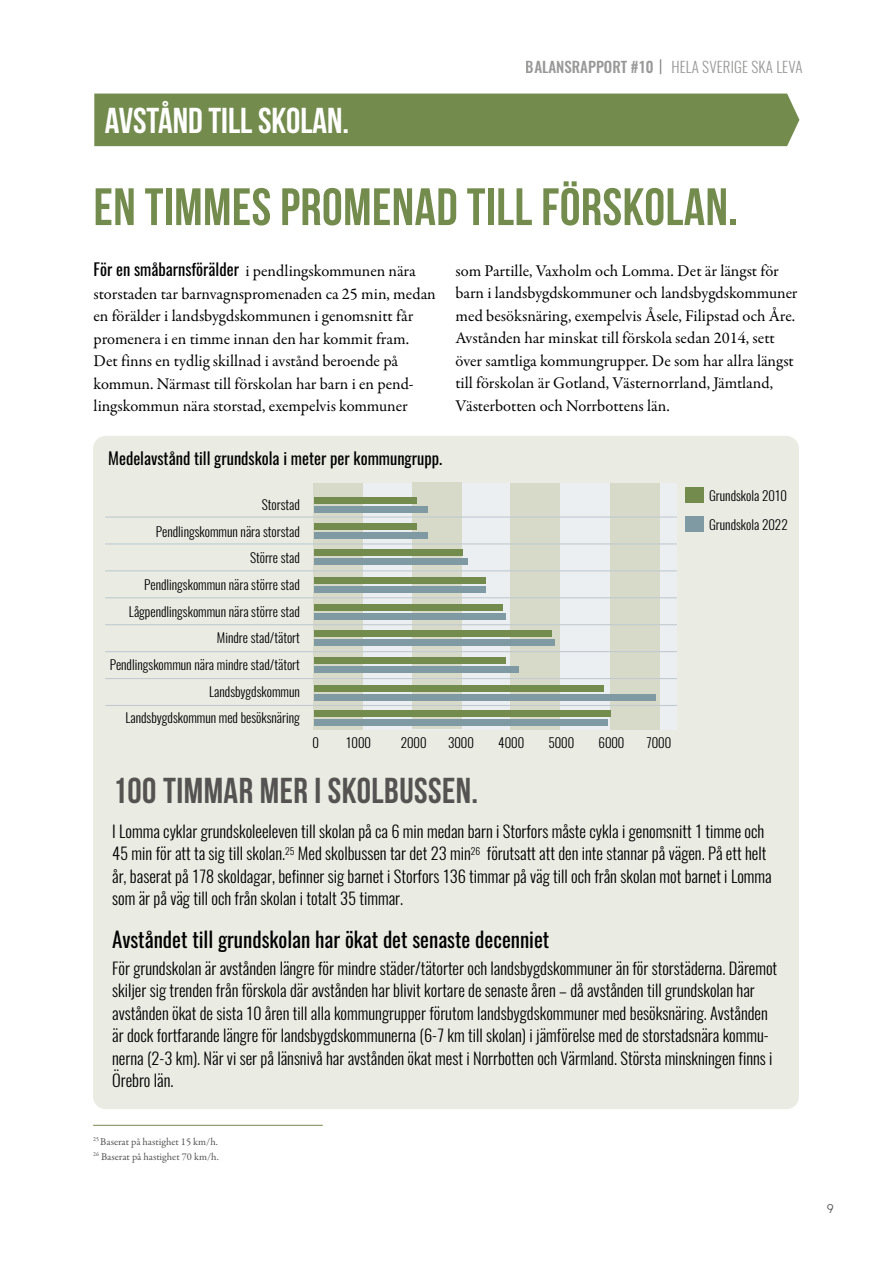
<style>
.page{position:relative;width:893px;height:1263px;background:#fff}
.page>*{position:absolute;margin:0;border:0;box-sizing:border-box;transform-origin:0 0}
.t1{font:700 52.5px "Bebas Neue";letter-spacing:.01em;color:#738b4d}
.t2{font:36px "Bebas Neue";letter-spacing:.015em;color:#545352}
.t3{font:700 36px "Bebas Neue";color:#fff}
.t4{font:21px "Oswald";color:#000}
.t5{font:300 16.5px/22.5px "Oswald";color:#000}
.t6{font:16.5px/22.5px "Garamond Premr Pro";letter-spacing:-.005em;color:#000}
.t7{font:16.5px "Oswald";color:#000}
.t8{font:300 15px "Oswald";letter-spacing:.01em;color:#545352}
.t9{font:300 13.2px/26.7px "Oswald";color:#000;text-align:right}
.t10{font:300 12px "F37 Ginger";color:#545352}
.t11{font:10.5px/15px "Garamond Premr Pro";color:#545352}
.s1{font-weight:500}
.s2{font-family:"Oswald"}
</style>
<div class="page">
<svg style="left:660px;top:59px;width:1px;height:15px"></svg>
<div style="left:94px;top:94px;width:705px;height:52px;background:#738b4d"></div>
<hr style="left:93px;top:1125px;width:230px;height:1px;background:#738b4d">
<div style="left:93px;top:436px;width:706px;height:673px;background:#eaece3;border-radius:13px"></div>
<div style="left:314px;top:484px;width:363px;height:246px;background:#eceff1"></div>
<div style="left:510px;top:483px;width:50px;height:246px;background:#d7dac8"></div>
<div style="left:611px;top:483px;width:49px;height:246px;background:#d7dac8"></div>
<div style="left:413px;top:483px;width:49px;height:246px;background:#d7dac8"></div>
<div style="left:314px;top:484px;width:49px;height:246px;background:#d7dac8"></div>
<hr style="left:105px;top:543px;width:572px;height:1px;background:#c1cad0">
<hr style="left:105px;top:570px;width:572px;height:1px;background:#c1cad0">
<hr style="left:105px;top:516px;width:572px;height:2px;background:#c1cad0">
<hr style="left:105px;top:624px;width:572px;height:1px;background:#c1cad0">
<hr style="left:105px;top:651px;width:572px;height:1px;background:#c1cad0">
<hr style="left:105px;top:597px;width:572px;height:1px;background:#c1cad0">
<hr style="left:105px;top:678px;width:572px;height:1px;background:#c1cad0">
<hr style="left:105px;top:705px;width:572px;height:1px;background:#c1cad0">
<div style="left:314px;top:497px;width:103px;height:7px;background:#738b4d"></div>
<div style="left:314px;top:506px;width:114px;height:7px;background:#7f9aa3"></div>
<div style="left:314px;top:523px;width:103px;height:6px;background:#738b4d"></div>
<div style="left:314px;top:532px;width:114px;height:7px;background:#7f9aa3"></div>
<div style="left:314px;top:549px;width:149px;height:7px;background:#738b4d"></div>
<div style="left:314px;top:558px;width:153px;height:7px;background:#7f9aa3"></div>
<div style="left:314px;top:577px;width:171px;height:7px;background:#738b4d"></div>
<div style="left:314px;top:586px;width:171px;height:7px;background:#7f9aa3"></div>
<div style="left:314px;top:604px;width:189px;height:7px;background:#738b4d"></div>
<div style="left:314px;top:613px;width:192px;height:7px;background:#7f9aa3"></div>
<div style="left:314px;top:630px;width:238px;height:7px;background:#738b4d"></div>
<div style="left:314px;top:639px;width:241px;height:7px;background:#7f9aa3"></div>
<div style="left:314px;top:657px;width:192px;height:7px;background:#738b4d"></div>
<div style="left:314px;top:666px;width:205px;height:7px;background:#7f9aa3"></div>
<div style="left:314px;top:685px;width:290px;height:7px;background:#738b4d"></div>
<div style="left:314px;top:694px;width:342px;height:7px;background:#7f9aa3"></div>
<div style="left:685px;top:488px;width:18px;height:15px;background:#738b4d"></div>
<div style="left:685px;top:516px;width:18px;height:16px;background:#7f9aa3"></div>
<div style="left:314px;top:710px;width:297px;height:7px;background:#738b4d"></div>
<div style="left:314px;top:719px;width:294px;height:7px;background:#7f9aa3"></div>
<h2 class="t3" style="left:105px;top:101px;width:246px">AVSTÅND TILL SKOLAN.</h2>
<p class="t8" style="left:526px;top:54px;width:278px"><span class="s1">BALANSRAPPORT #10</span> HELA SVERIGE SKA LEVA</p>
<h1 class="t1" style="left:94px;top:178px;width:646px">EN TIMMES PROMENAD TILL FÖRSKOLAN.</h1>
<p class="t6" style="left:94px;top:260px;width:344px"><span class="s2">För en småbarnsförälder</span> i pendlingskommunen nära storstaden tar barnvagnspromenaden ca 25 min, medan en förälder i landsbygdskommunen i genomsnitt får promenera i en timme innan den har kommit fram.<br>Det finns en tydlig skillnad i avstånd beroende på kommun. Närmast till förskolan har barn i en pend&shy;lingskommun nära storstad, exempelvis kommuner</p>
<p class="t6" style="left:455px;top:260px;width:344px">som Partille, Vaxholm och Lomma. Det är längst för barn i landsbygdskommuner och landsbygdskommuner med besöksnäring, exempelvis Åsele, Filipstad och Åre.<br>Avstånden har minskat till förskola sedan 2014, sett över samtliga kommungrupper. De som har allra längst till förskolan är Gotland, Västernorrland, Jämtland, Västerbotten och Norrbottens län.</p>
<p class="t7" style="left:108px;top:444px;width:335px">Medelavstånd till grundskola i meter per kommungrupp.</p>
<p class="t9" style="left:110px;top:490px;width:192px">Storstad<br>Pendlingskommun nära storstad<br>Större stad<br>Pendlingskommun nära större stad<br>Lågpendlingskommun nära större stad<br>Mindre stad/tätort<br>Pendlingskommun nära mindre stad/tätort<br>Landsbygdskommun<br>Landsbygdskommun med besöksnäring</p>
<p class="t9" style="left:313px;top:728px;width:8px">0</p>
<p class="t9" style="left:346px;top:728px;width:27px">1000</p>
<p class="t9" style="left:401px;top:728px;width:27px">2000</p>
<p class="t9" style="left:448px;top:728px;width:27px">3000</p>
<p class="t9" style="left:498px;top:728px;width:27px">4000</p>
<p class="t9" style="left:548px;top:728px;width:27px">5000</p>
<p class="t9" style="left:598px;top:728px;width:27px">6000</p>
<p class="t9" style="left:646px;top:728px;width:27px">7000</p>
<p class="t9" style="left:709px;top:480px;width:80px">Grundskola 2010</p>
<p class="t9" style="left:709px;top:510px;width:80px">Grundskola 2022</p>
<h2 class="t2" style="left:113px;top:770px;width:367px">100 TIMMAR MER I SKOLBUSSEN.</h2>
<p class="t5" style="left:112px;top:818px;width:661px">I Lomma cyklar grundskoleeleven till skolan på ca 6 min medan barn i Storfors måste cykla i genomsnitt 1 timme och 45 min för att ta sig till skolan.<sup>25</sup> Med skolbussen tar det 23 min<sup>26</sup> förutsatt att den inte stannar på vägen. På ett helt år, baserat på 178 skoldagar, befinner sig barnet i Storfors 136 timmar på väg till och från skolan mot barnet i Lomma som är på väg till och från skolan i totalt 35 timmar.</p>
<p class="t4" style="left:112px;top:920px;width:439px">Avståndet till grundskolan har ökat det senaste decenniet</p>
<p class="t5" style="left:112px;top:955px;width:666px">För grundskolan är avstånden längre för mindre städer/tätorter och landsbygdskommuner än för storstäderna. Däremot skiljer sig trenden från förskola där avstånden har blivit kortare de senaste åren – då avstånden till grundskolan har avstånden ökat de sista 10 åren till alla kommungrupper förutom landsbygdskommuner med besöksnäring. Avstånden är dock fortfarande längre för landsbygdskommunerna (6-7 km till skolan) i jämförelse med de storstadsnära kommu&shy;nerna (2-3 km). När vi ser på länsnivå har avstånden ökat mest i Norrbotten och Värmland. Största minskningen finns i Örebro län.</p>
<p class="t11" style="left:93px;top:1134px;width:127px"><sup>25</sup> Baserat på hastighet 15 km/h.<br><sup>26</sup> Baserat på hastighet 70 km/h.</p>
<p class="t10" style="left:827px;top:1201px;width:9px">9</p>
</div>
